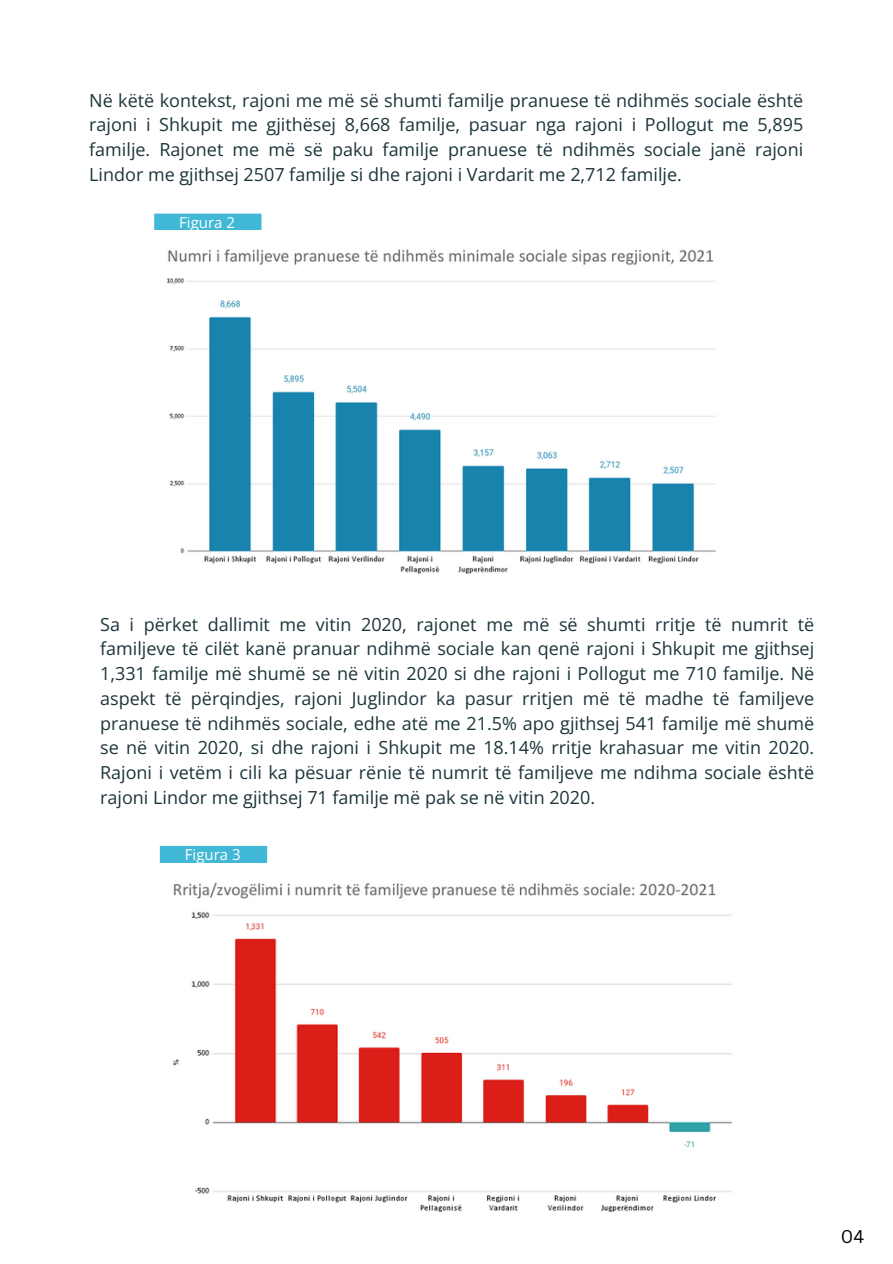
<style>
.page{position:relative;width:893px;height:1264px;background:#fff}
.page>*{position:absolute;margin:0;border:0;box-sizing:border-box;transform-origin:0 0}
.t1{font:18px/24.8px "Open Sans";color:#1c353b;text-align:justify}
.t2{font:18px "Canva Sans";color:#000}
.t3{font:15px "Open Sans";color:#fff}
</style>
<div class="page">
<div style="left:154px;top:214px;width:107px;height:43px;background:#41b8d5"></div>
<img style="left:154px;top:231px;width:562px;height:343px">
<div style="left:160px;top:845px;width:107px;height:44px;background:#41b8d5"></div>
<img style="left:160px;top:863px;width:572px;height:350px">
<p class="t1" style="left:89px;top:87px;width:715px">Në këtë kontekst, rajoni me më së shumti familje pranuese të ndihmës sociale është rajoni i Shkupit me gjithësej 8,668 familje, pasuar nga rajoni i Pollogut me 5,895 familje. Rajonet me më së paku familje pranuese të ndihmës sociale janë rajoni Lindor me gjithsej 2507 familje si dhe rajoni i Vardarit me 2,712 familje.</p>
<p class="t3" style="left:179px;top:212px;width:57px">Figura 2</p>
<p class="t1" style="left:100px;top:611px;width:715px">Sa i përket dallimit me vitin 2020, rajonet me më së shumti rritje të numrit të familjeve të cilët kanë pranuar ndihmë sociale kan qenë rajoni i Shkupit me gjithsej 1,331 familje më shumë se në vitin 2020 si dhe rajoni i Pollogut me 710 familje. Në aspekt të përqindjes, rajoni Juglindor ka pasur rritjen më të madhe të familjeve pranuese të ndihmës sociale, edhe atë me 21.5% apo gjithsej 541 familje më shumë se në vitin 2020, si dhe rajoni i Shkupit me 18.14% rritje krahasuar me vitin 2020.<br>Rajoni i vetëm i cili ka pësuar rënie të numrit të familjeve me ndihma sociale është rajoni Lindor me gjithsej 71 familje më pak se në vitin 2020.</p>
<p class="t3" style="left:185px;top:844px;width:57px">Figura 3</p>
<p class="t2" style="left:840px;top:1223px;width:25px">04</p>
</div>
